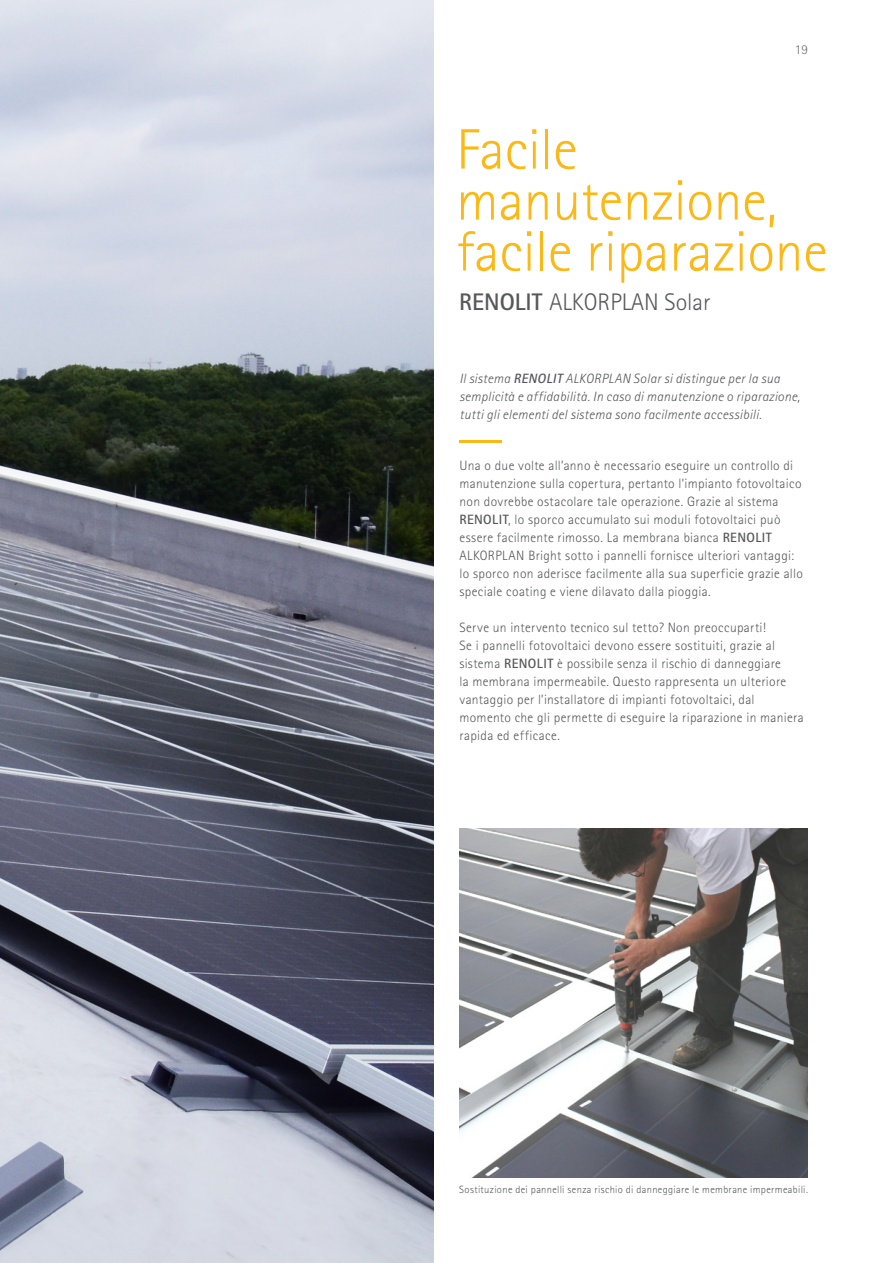
<style>
.page{position:relative;width:893px;height:1263px;background:#fff}
.page>*{position:absolute;margin:0;border:0;box-sizing:border-box;transform-origin:0 0}
.t1{font:300 57px/51px "Rotis Sans Serif Pro";color:#fcb814}
.t2{font:300 24px "Rotis Sans Serif Pro";color:#57585a}
.t3{font:300 13.5px/18px "Rotis Sans Serif Pro";letter-spacing:.025em;color:#57585a}
.t4{font:italic 300 13.5px/18px "Rotis Sans Serif Pro";letter-spacing:.02em;color:#57585a}
.t5{font:300 13.5px "Rotis Sans Serif Pro";color:#6c6d70}
.t6{font:300 10.5px "Rotis Sans Serif Pro";letter-spacing:.03em;color:#57585a}
.s1{font-weight:700}
</style>
<div class="page">
<hr style="left:459px;top:440px;width:43px;height:3px;background:#fcb814">
<img style="left:459px;top:829px;width:349px;height:348px">
<img style="left:0;top:0;width:434px;height:1263px">
<p class="t5" style="left:795px;top:42px;width:14px">19</p>
<p class="t1" style="left:456px;top:125px;width:373px">Facile manutenzione, facile riparazione</p>
<p class="t2" style="left:459px;top:288px;width:253px"><span class="s1">RENOLIT</span> ALKORPLAN Solar</p>
<p class="t4" style="left:459px;top:369px;width:342px">Il sistema <span class="s1">RENOLIT</span> ALKORPLAN Solar si distingue per la sua semplicità e affidabilità. In caso di manutenzione o riparazione, tutti gli elementi del sistema sono facilmente accessibili.</p>
<p class="t3" style="left:459px;top:456px;width:345px">Una o due volte all’anno è necessario eseguire un controllo di manutenzione sulla copertura, pertanto l’impianto fotovoltaico non dovrebbe ostacolare tale operazione. Grazie al sistema <span class="s1">RENOLIT</span>, lo sporco accumulato sui moduli fotovoltaici può essere facilmente rimosso. La membrana bianca <span class="s1">RENOLIT </span>ALKORPLAN Bright sotto i pannelli fornisce ulteriori vantaggi: lo sporco non aderisce facilmente alla sua superficie grazie allo speciale coating e viene dilavato dalla pioggia.</p>
<p class="t3" style="left:459px;top:618px;width:346px">Serve un intervento tecnico sul tetto? Non preoccuparti!<br>Se i pannelli fotovoltaici devono essere sostituiti, grazie al sistema <span class="s1">RENOLIT</span> è possibile senza il rischio di danneggiare<br>la membrana impermeabile. Questo rappresenta un ulteriore vantaggio per l’installatore di impianti fotovoltaici, dal momento che gli permette di eseguire la riparazione in maniera rapida ed efficace.</p>
<p class="t6" style="left:459px;top:1184px;width:350px">Sostituzione dei pannelli senza rischio di danneggiare le membrane impermeabili.</p>
</div>
